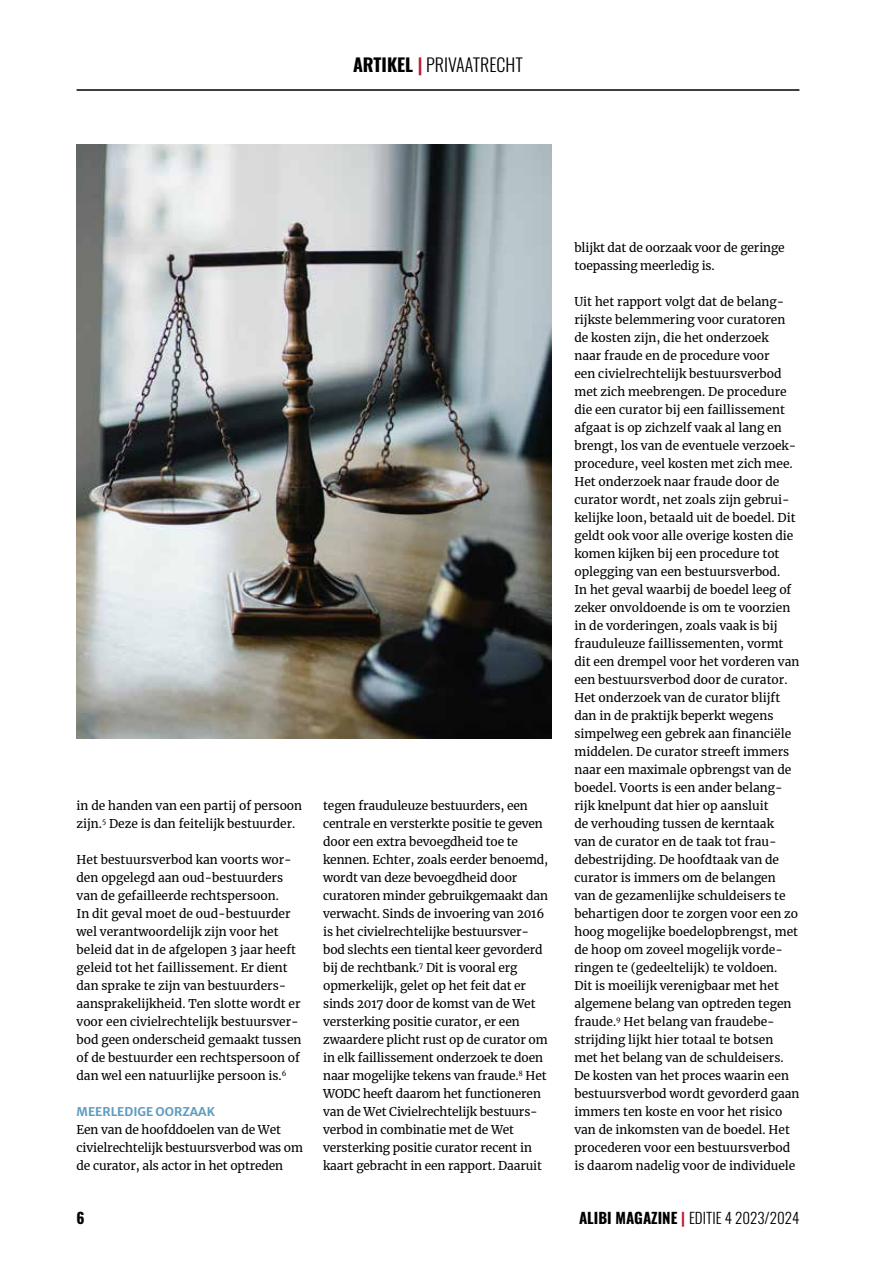
<style>
.page{position:relative;width:893px;height:1263px;background:#fff}
.page>*{position:absolute;margin:0;border:0;box-sizing:border-box;transform-origin:0 0}
.t1{font:300 18px "Oswald";color:#000}
.t2{font:300 15px "Oswald";color:#000}
.t3{font:700 15px "Oswald";color:#000}
.t4{font:12px/18px "Merriweather";color:#000}
.t5{font:700 12px "Merriweather Sans";color:#609dbe}
.s1{font-weight:700}
.s2{font-weight:700;color:#bc1733}
</style>
<div class="page">
<img style="left:77px;top:144px;width:474px;height:594px">
<hr style="left:77px;top:89px;width:722px;height:2px;background:#000">
<h1 class="t1" style="left:353px;top:49px;width:171px"><span class="s1">ARTIKEL</span> <span class="s2">|</span> PRIVAATRECHT</h1>
<p class="t4" style="left:77px;top:796px;width:227px">in de handen van een partij of persoon zijn.<sup>5</sup> Deze is dan feitelijk bestuurder.</p>
<p class="t4" style="left:77px;top:850px;width:226px">Het bestuursverbod kan voorts wor&shy;den opgelegd aan oud-bestuurders van de gefailleerde rechtspersoon.<br>In dit geval moet de oud-bestuurder wel verantwoordelijk zijn voor het beleid dat in de afgelopen 3 jaar heeft geleid tot het faillissement. Er dient dan sprake te zijn van bestuurders&shy;aansprakelijkheid. Ten slotte wordt er voor een civielrechtelijk bestuursver&shy;bod geen onderscheid gemaakt tussen of de bestuurder een rechtspersoon of dan wel een natuurlijke persoon is.<sup>6</sup></p>
<p class="t5" style="left:77px;top:1101px;width:140px">MEERLEDIGE OORZAAK</p>
<p class="t4" style="left:77px;top:1120px;width:228px">Een van de hoofddoelen van de Wet civielrechtelijk bestuursverbod was om de curator, als actor in het optreden</p>
<p class="t4" style="left:323px;top:796px;width:226px">tegen frauduleuze bestuurders, een centrale en versterkte positie te geven door een extra bevoegdheid toe te kennen. Echter, zoals eerder benoemd, wordt van deze bevoegdheid door curatoren minder gebruikgemaakt dan verwacht. Sinds de invoering van 2016 is het civielrechtelijke bestuursver&shy;bod slechts een tiental keer gevorderd bij de rechtbank.<sup>7</sup> Dit is vooral erg opmerkelijk, gelet op het feit dat er sinds 2017 door de komst van de Wet versterking positie curator, er een zwaardere plicht rust op de curator om in elk faillissement onderzoek te doen naar mogelijke tekens van fraude.<sup>8</sup> Het WODC heeft daarom het functioneren van de Wet Civielrechtelijk bestuurs&shy;verbod in combinatie met de Wet versterking positie curator recent in kaart gebracht in een rapport. Daaruit</p>
<p class="t4" style="left:574px;top:238px;width:212px">blijkt dat de oorzaak voor de geringe toepassing meerledig is.</p>
<p class="t4" style="left:574px;top:292px;width:227px">Uit het rapport volgt dat de belang&shy;rijkste belemmering voor curatoren de kosten zijn, die het onderzoek<br>naar fraude en de procedure voor<br>een civielrechtelijk bestuursverbod met zich meebrengen. De procedure die een curator bij een faillissement afgaat is op zichzelf vaak al lang en brengt, los van de eventuele verzoek&shy;procedure, veel kosten met zich mee.<br>Het onderzoek naar fraude door de curator wordt, net zoals zijn gebrui&shy;kelijke loon, betaald uit de boedel. Dit geldt ook voor alle overige kosten die komen kijken bij een procedure tot oplegging van een bestuursverbod.<br>In het geval waarbij de boedel leeg of zeker onvoldoende is om te voorzien in de vorderingen, zoals vaak is bij frauduleuze faillissementen, vormt dit een drempel voor het vorderen van een bestuursverbod door de curator.<br>Het onderzoek van de curator blijft dan in de praktijk beperkt wegens simpelweg een gebrek aan financiële middelen. De curator streeft immers naar een maximale opbrengst van de boedel. Voorts is een ander belang&shy;rijk knelpunt dat hier op aansluit<br>de verhouding tussen de kerntaak<br>van de curator en de taak tot frau&shy;debestrijding. De hoofdtaak van de curator is immers om de belangen van de gezamenlijke schuldeisers te behartigen door te zorgen voor een zo hoog mogelijke boedelopbrengst, met de hoop om zoveel mogelijk vorde&shy;ringen te (gedeeltelijk) te voldoen.<br>Dit is moeilijk verenigbaar met het algemene belang van optreden tegen fraude.<sup>9</sup> Het belang van fraudebe&shy;strijding lijkt hier totaal te botsen met het belang van de schuldeisers.<br>De kosten van het proces waarin een bestuursverbod wordt gevorderd gaan immers ten koste en voor het risico van de inkomsten van de boedel. Het procederen voor een bestuursverbod is daarom nadelig voor de individuele</p>
<p class="t3" style="left:77px;top:1210px;width:10px">6</p>
<p class="t2" style="left:579px;top:1204px;width:222px"><span class="s1">ALIBI MAGAZINE</span> <span class="s2">|</span> EDITIE 4 2023/2024</p>
</div>
